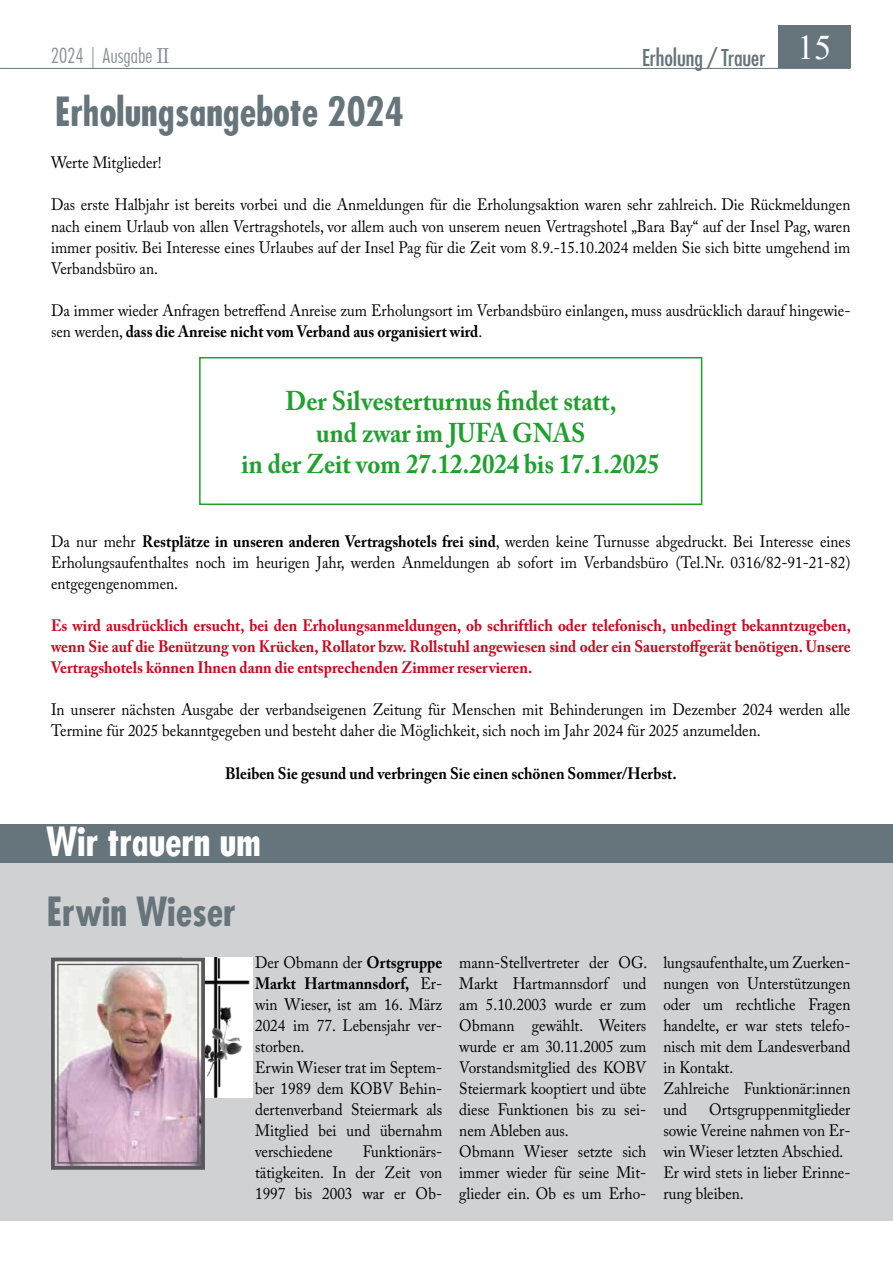
<style>
.page{position:relative;width:893px;height:1263px;background:#fff}
.page>*{position:absolute;margin:0;border:0;box-sizing:border-box;transform-origin:0 0}
.t1{font:700 condensed 39px "Futura";color:#66747b}
.t2{font:700 condensed 39px "Futura";color:#fff}
.t3{font:700 27px/31.5px "Adobe Caslon Pro";color:#1fa12e;text-align:center;scale:.92 1}
.t4{font:condensed 22.5px "Futura";color:#66747b}
.t5{font:300 condensed 21px "Futura BT";color:#849198}
.t6{font:16.5px/21px "Adobe Caslon Pro";color:#000;scale:.92 1}
.t7{font:700 16.5px/21px "Adobe Caslon Pro";color:#cd071e;text-align:justify;scale:.92 1}
.t8{font:700 16.5px "Adobe Caslon Pro";color:#000;scale:.92 1}
.s1{font-family:"Adobe Caslon Pro";font-weight:400;font-stretch:normal}
.s2{font-weight:700}
</style>
<div class="page">
<hr style="left:2px;top:68px;width:848px;height:1px;background:#66747b">
<div style="left:778px;top:26px;width:72px;height:42px;background:#66747b"></div>
<div style="left:0;top:824px;width:893px;height:50px;background:#66747b"></div>
<div style="left:0;top:863px;width:893px;height:357px;background:#d0d1d2"></div>
<img style="left:207px;top:957px;width:45px;height:141px">
<img style="left:51px;top:957px;width:156px;height:213px">
<div style="left:57px;top:964px;width:142px;height:199px;border:1px solid #58585a"></div>
<div style="left:199px;top:357px;width:503px;height:148px;border:2px solid #1fa12e"></div>
<p class="t5" style="left:51px;top:43px;width:120px">2024 | Ausgabe <span class="s1">II</span></p>
<h3 class="t4" style="left:642px;top:43px;width:191px">Erholung / Trauer <sup>15</sup></h3>
<h1 class="t1" style="left:55px;top:87px;width:350px">Erholungsangebote 2024</h1>
<p class="t6" style="left:51px;top:152px;width:122px">Werte Mitglieder!</p>
<p class="t6" style="left:51px;top:194px;width:870px;text-align:justify">Das erste Halbjahr ist bereits vorbei und die Anmeldungen für die Erholungsaktion waren sehr zahlreich. Die Rückmeldungen nach einem Urlaub von allen Vertragshotels, vor allem auch von unserem neuen Vertragshotel „Bara Bay“ auf der Insel Pag, waren immer positiv. Bei Interesse eines Urlaubes auf der Insel Pag für die Zeit vom 8.9.-15.10.2024 melden Sie sich bitte umgehend im Verbandsbüro an.</p>
<p class="t6" style="left:51px;top:299px;width:870px">Da immer wieder Anfragen betreffend Anreise zum Erholungsort im Verbandsbüro einlangen, muss ausdrücklich darauf hingewie&shy;sen werden, <span class="s2">dass die Anreise nicht vom Verband aus organisiert wird</span>.</p>
<h2 class="t3" style="left:241px;top:385px;width:456px">Der Silvesterturnus findet statt,<br>und zwar im JUFA GNAS<br>in der Zeit vom 27.12.2024 bis 17.1.2025</h2>
<p class="t6" style="left:51px;top:531px;width:870px;text-align:justify">Da nur mehr <span class="s2">Restplätze in unseren anderen Vertragshotels frei sind</span>, werden keine Turnusse abgedruckt. Bei Interesse eines Erholungsaufenthaltes noch im heurigen Jahr, werden Anmeldungen ab sofort im Verbandsbüro (Tel.Nr. 0316/82-91-21-82) entgegengenommen.</p>
<p class="t7" style="left:51px;top:615px;width:871px">Es wird ausdrücklich ersucht, bei den Erholungsanmeldungen, ob schriftlich oder telefonisch, unbedingt bekanntzugeben, wenn Sie auf die Benützung von Krücken, Rollator bzw. Rollstuhl angewiesen sind oder ein Sauerstoffgerät benötigen. Unsere Vertragshotels können Ihnen dann die entsprechenden Zimmer reservieren.</p>
<p class="t6" style="left:51px;top:699px;width:870px">In unserer nächsten Ausgabe der verbandseigenen Zeitung für Menschen mit Behinderungen im Dezember 2024 werden alle<br>Termine für 2025 bekanntgegeben und besteht daher die Möglichkeit, sich noch im Jahr 2024 für 2025 anzumelden.</p>
<p class="t8" style="left:225px;top:763px;width:492px">Bleiben Sie gesund und verbringen Sie einen schönen Sommer/Herbst.</p>
<h1 class="t2" style="left:46px;top:816px;width:216px">Wir trauern um</h1>
<h1 class="t1" style="left:47px;top:886px;width:190px">Erwin Wieser</h1>
<p class="t6" style="left:255px;top:952px;width:205px">Der Obmann der <span class="s2">Ortsgruppe<br>Markt Hartmannsdorf,</span> Er&shy;win Wieser, ist am 16. März<br>2024 im 77. Lebensjahr ver&shy;storben.<br>Erwin Wieser trat im Septem&shy;ber 1989 dem KOBV Behin&shy;dertenverband Steiermark als<br>Mitglied bei und übernahm verschiedene</p>
<p class="t6" style="left:255px;top:1141px;width:205px;text-align:justify;text-indent:108px">Funktionärs&shy;tätigkeiten. In der Zeit von 1997 bis 2003 war er Ob-</p>
<p class="t6" style="left:459px;top:952px;width:206px">mann-Stellvertreter der OG.<br>Markt Hartmannsdorf und am 5.10.2003 wurde er zum<br>Obmann gewählt. Weiters wurde er am 30.11.2005 zum<br>Vorstandsmitglied des KOBV<br>Steiermark kooptiert und übte diese Funktionen bis zu sei&shy;nem Ableben aus.<br>Obmann Wieser setzte sich immer wieder für seine Mit&shy;glieder ein. Ob es um Erho-</p>
<p class="t6" style="left:663px;top:952px;width:205px">lungsaufenthalte, um Zuerken&shy;nungen von Unterstützungen oder um rechtliche Fragen handelte, er war stets telefo&shy;nisch mit dem Landesverband in Kontakt.<br>Zahlreiche Funktionär:innen und</p>
<p class="t6" style="left:663px;top:1099px;width:205px;text-indent:46px">Ortsgruppenmitglieder sowie Vereine nahmen von Er&shy;win Wieser letzten Abschied.<br>Er wird stets in lieber Erinne&shy;rung bleiben.</p>
</div>
